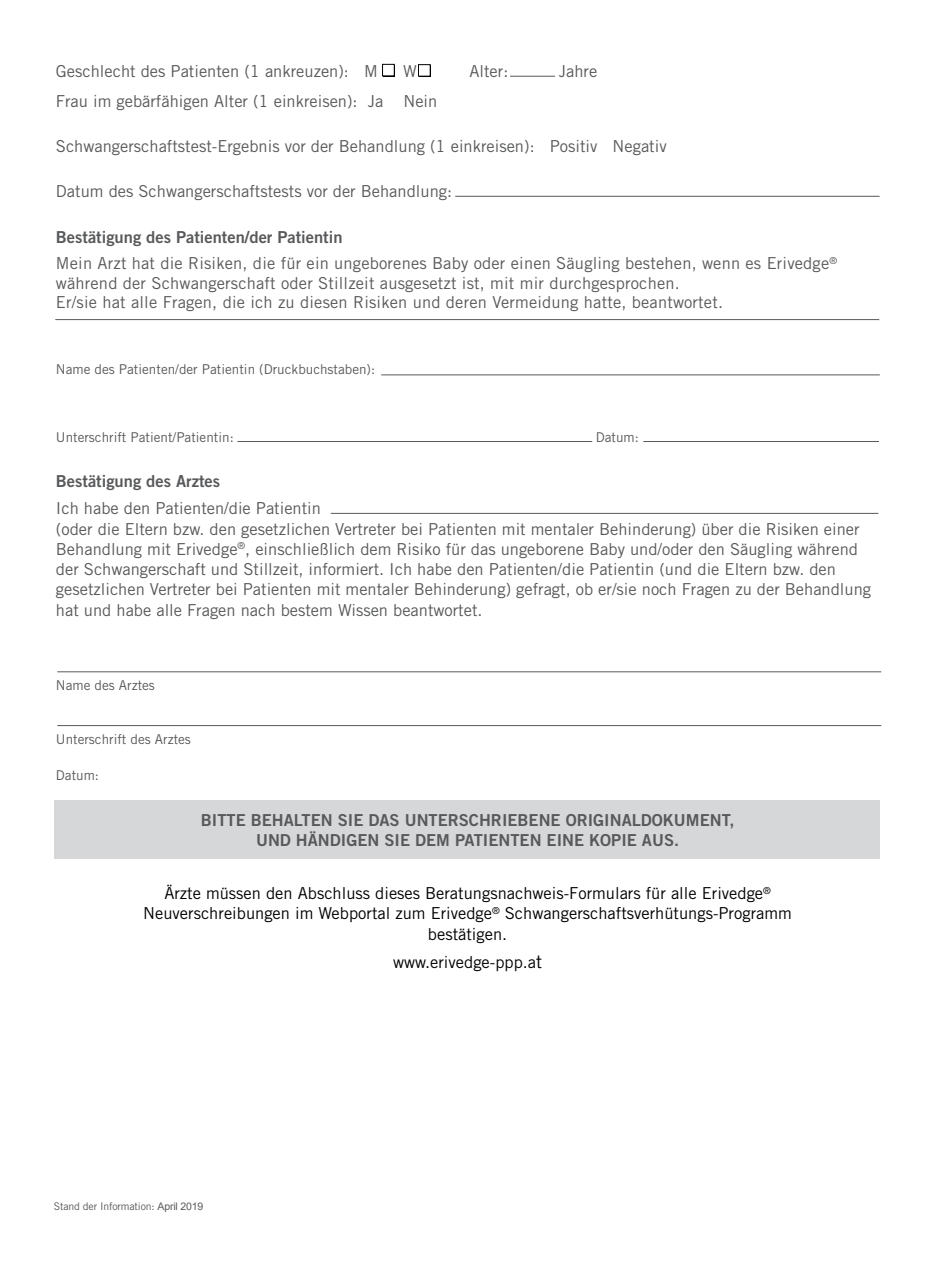
<style>
.page{position:relative;width:936px;height:1263px;background:#fff}
.page>*{position:absolute;margin:0;border:0;box-sizing:border-box;transform-origin:0 0}
.t1{font:16.5px/20.2px "Trade Gothic LT Std";color:#58595b}
.t2{font:16.5px/20.2px "Trade Gothic LT Std";color:#000;text-align:center}
.t3{font:16.5px/19.5px "Trade Gothic LT Std Bd 2";color:#58595b;text-align:center}
.t4{font:13.5px "Trade Gothic LT Std";color:#58595b}
.t5{font:10.5px "Trade Gothic LT Std";letter-spacing:-.015em;color:#58595b}
.s1{font-size:18px}
.s2{font-family:"Arial"}
</style>
<div class="page">
<div style="left:55px;top:800px;width:824px;height:58px;background:#d5d7d8"></div>
<hr style="left:55px;top:319px;width:824px;height:1px;background:#58595b">
<hr style="left:381px;top:374px;width:498px;height:1px;background:#58595b">
<hr style="left:237px;top:441px;width:355px;height:1px;background:#58595b">
<hr style="left:331px;top:513px;width:547px;height:1px;background:#58595b">
<hr style="left:643px;top:441px;width:235px;height:1px;background:#58595b">
<hr style="left:57px;top:671px;width:824px;height:1px;background:#58595b">
<hr style="left:57px;top:725px;width:824px;height:1px;background:#58595b">
<div style="left:383px;top:65px;width:12px;height:12px;background:#000"></div>
<div style="left:382px;top:64px;width:12px;height:12px;background:#fff"></div>
<div style="left:382px;top:64px;width:12px;height:12px;border:1px solid #000"></div>
<div style="left:419px;top:66px;width:12px;height:11px;background:#000"></div>
<div style="left:418px;top:65px;width:12px;height:11px;background:#fff"></div>
<div style="left:418px;top:64px;width:12px;height:12px;border:1px solid #000"></div>
<hr style="left:510px;top:76px;width:45px;height:1px;background:#58595b">
<hr style="left:455px;top:196px;width:424px;height:1px;background:#58595b">
<p class="t1" style="left:56px;top:60px;width:323px">Geschlecht des Patienten (1 ankreuzen): M</p>
<p class="t1" style="left:403px;top:60px;width:15px">W</p>
<p class="t1" style="left:469px;top:60px;width:40px">Alter:</p>
<p class="t1" style="left:558px;top:60px;width:40px">Jahre</p>
<p class="t1" style="left:56px;top:90px;width:383px">Frau im gebärfähigen Alter (1 einkreisen): Ja Nein</p>
<p class="t1" style="left:56px;top:136px;width:612px">Schwangerschaftstest-Ergebnis vor der Behandlung (1 einkreisen): Positiv Negativ</p>
<p class="t1" style="left:56px;top:181px;width:397px">Datum des Schwangerschaftstests vor der Behandlung:</p>
<p class="t3" style="left:56px;top:227px;width:288px">Bestätigung des Patienten/der Patientin</p>
<p class="t1" style="left:56px;top:254px;width:782px;line-height:19.5px">Mein Arzt hat die Risiken, die für ein ungeborenes Baby oder einen Säugling bestehen, wenn es Erivedge<sup>® </sup>während der Schwangerschaft oder Stillzeit ausgesetzt ist, mit mir durchgesprochen.<br>Er/sie hat alle Fragen, die ich zu diesen Risiken und deren Vermeidung hatte, beantwortet.</p>
<p class="t4" style="left:56px;top:361px;width:321px">Name des Patienten/der Patientin (Druckbuchstaben):</p>
<p class="t4" style="left:56px;top:429px;width:179px">Unterschrift Patient/Patientin:</p>
<p class="t4" style="left:595px;top:429px;width:45px">Datum:</p>
<p class="t3" style="left:56px;top:471px;width:166px">Bestätigung des Arztes</p>
<p class="t1" style="left:56px;top:498px;width:816px">Ich habe den Patienten/die Patientin<br>(oder die Eltern bzw. den gesetzlichen Vertreter bei Patienten mit mentaler Behinderung) über die Risiken einer Behandlung mit Erivedge<sup>®</sup>, einschließlich dem Risiko für das ungeborene Baby und/oder den Säugling während der Schwangerschaft und Stillzeit, informiert. Ich habe den Patienten/die Patientin (und die Eltern bzw. den gesetzlichen Vertreter bei Patienten mit mentaler Behinderung) gefragt, ob er/sie noch Fragen zu der Behandlung hat und habe alle Fragen nach bestem Wissen beantwortet.</p>
<p class="t4" style="left:56px;top:677px;width:100px">Name des Arztes</p>
<p class="t4" style="left:56px;top:731px;width:136px">Unterschrift des Arztes</p>
<p class="t4" style="left:56px;top:767px;width:45px">Datum:</p>
<p class="t3" style="left:201px;top:810px;width:535px">BITTE BEHALTEN SIE DAS UNTERSCHRIEBENE ORIGINALDOKUMENT,<br>UND HÄNDIGEN SIE DEM PATIENTEN EINE KOPIE AUS.</p>
<p class="t2" style="left:143px;top:883px;width:650px">Ärzte müssen den Abschluss dieses Beratungsnachweis-Formulars für alle Erivedge<sup>®<br></sup>Neuverschreibungen im Webportal zum Erivedge<sup>®</sup> Schwangerschaftsverhütungs-Programm bestätigen.</p>
<p class="t2" style="left:393px;top:952px;width:151px">www.erivedge-ppp.a<span class="s1">t</span></p>
<p class="t5" style="left:54px;top:1199px;width:151px">Stand der Information: <span class="s2">April 2019</span></p>
</div>
